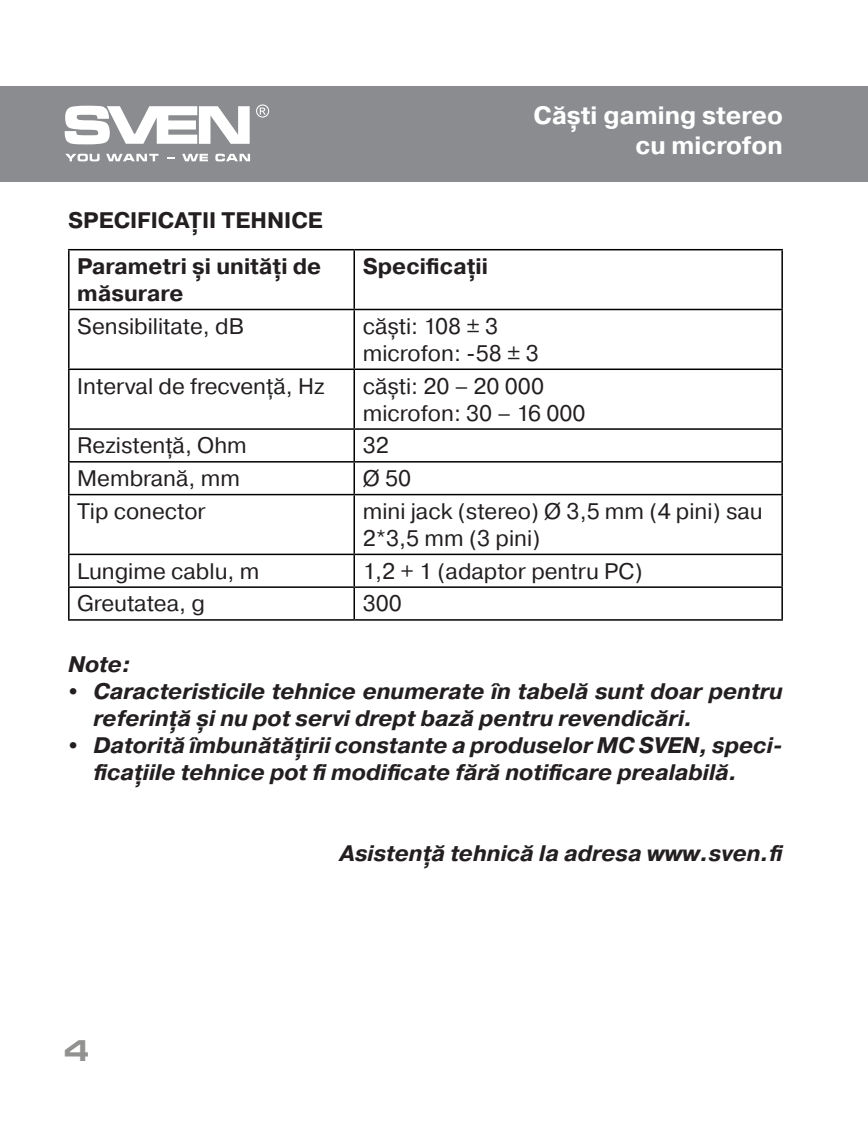
<style>
.page{position:relative;width:868px;height:1123px;background:#fff}
.page>*{position:absolute;margin:0;border:0;box-sizing:border-box;transform-origin:0 0}
.t1{font:700 30px "Eurofont Extended C";color:#929291}
.t2{font:700 25.2px/30px "Pragmatica";color:#fff;text-align:right}
.Body_Text{font:italic 700 22.5px/27px "Pragmatica";color:#231f20}
.Body_Text-2{font:22.5px/27px "Pragmatica";color:#231f20}
.Body_Text-3{font:700 22.5px/27px "Pragmatica";color:#231f20}
.s1{font-family:"Arial"}
</style>
<div class="page">
<div style="left:0;top:86px;width:867px;height:96px;background:#8a8c8f"></div>
<svg style="left:65px;top:106px;width:185px;height:38px"></svg>
<svg style="left:256px;top:104px;width:13px;height:14px"></svg>
<svg style="left:65px;top:154px;width:35px;height:7px"></svg>
<svg style="left:106px;top:154px;width:53px;height:7px"></svg>
<svg style="left:167px;top:157px;width:8px;height:2px"></svg>
<svg style="left:182px;top:154px;width:26px;height:7px"></svg>
<svg style="left:215px;top:154px;width:35px;height:7px"></svg>
<hr style="left:68px;top:249px;width:286px;height:1px;background:#000">
<hr style="left:68px;top:250px;width:2px;height:59px;background:#000">
<hr style="left:354px;top:249px;width:429px;height:1px;background:#000">
<hr style="left:353px;top:250px;width:2px;height:59px;background:#000">
<hr style="left:781px;top:250px;width:2px;height:59px;background:#000">
<hr style="left:68px;top:309px;width:286px;height:1px;background:#000">
<hr style="left:68px;top:310px;width:2px;height:58px;background:#000">
<hr style="left:354px;top:309px;width:429px;height:1px;background:#000">
<hr style="left:353px;top:310px;width:2px;height:58px;background:#000">
<hr style="left:781px;top:310px;width:2px;height:58px;background:#000">
<hr style="left:68px;top:368px;width:286px;height:2px;background:#000">
<hr style="left:68px;top:370px;width:2px;height:58px;background:#000">
<hr style="left:354px;top:368px;width:429px;height:2px;background:#000">
<hr style="left:353px;top:370px;width:2px;height:58px;background:#000">
<hr style="left:781px;top:370px;width:2px;height:58px;background:#000">
<hr style="left:68px;top:428px;width:286px;height:2px;background:#000">
<hr style="left:68px;top:430px;width:2px;height:31px;background:#000">
<hr style="left:354px;top:428px;width:429px;height:2px;background:#000">
<hr style="left:353px;top:430px;width:2px;height:31px;background:#000">
<hr style="left:781px;top:430px;width:2px;height:31px;background:#000">
<hr style="left:68px;top:461px;width:286px;height:1px;background:#000">
<hr style="left:68px;top:462px;width:2px;height:32px;background:#000">
<hr style="left:354px;top:461px;width:429px;height:1px;background:#000">
<hr style="left:353px;top:462px;width:2px;height:32px;background:#000">
<hr style="left:781px;top:462px;width:2px;height:32px;background:#000">
<hr style="left:68px;top:494px;width:286px;height:1px;background:#000">
<hr style="left:68px;top:495px;width:2px;height:58px;background:#000">
<hr style="left:354px;top:494px;width:429px;height:1px;background:#000">
<hr style="left:353px;top:495px;width:2px;height:58px;background:#000">
<hr style="left:781px;top:495px;width:2px;height:58px;background:#000">
<hr style="left:68px;top:553px;width:286px;height:2px;background:#000">
<hr style="left:68px;top:555px;width:2px;height:31px;background:#000">
<hr style="left:354px;top:553px;width:429px;height:2px;background:#000">
<hr style="left:353px;top:555px;width:2px;height:31px;background:#000">
<hr style="left:781px;top:555px;width:2px;height:31px;background:#000">
<hr style="left:68px;top:586px;width:286px;height:2px;background:#000">
<hr style="left:68px;top:588px;width:2px;height:31px;background:#000">
<hr style="left:354px;top:586px;width:429px;height:2px;background:#000">
<hr style="left:353px;top:588px;width:2px;height:31px;background:#000">
<hr style="left:781px;top:588px;width:2px;height:31px;background:#000">
<hr style="left:68px;top:619px;width:286px;height:1px;background:#000">
<hr style="left:354px;top:619px;width:429px;height:1px;background:#000">
<p class="t2" style="left:533px;top:100px;width:251px">Căști gaming stereo cu microfon</p>
<p class="Body_Text-3" style="left:68px;top:207px;width:256px">SPECIFICAȚII TEHNICE</p>
<p class="Body_Text-3" style="left:77px;top:253px;width:245px">Parametri și unități de măsurare</p>
<p class="Body_Text-3" style="left:363px;top:253px;width:127px">Specificații</p>
<p class="Body_Text-2" style="left:77px;top:313px;width:168px">Sensibilitate, dB</p>
<p class="Body_Text-2" style="left:363px;top:313px;width:137px">căști: 108 ± 3</p>
<p class="Body_Text-2" style="left:363px;top:340px;width:178px">microfon: -58 ± 3</p>
<p class="Body_Text-2" style="left:77px;top:373px;width:249px">Interval de frecvență, Hz</p>
<p class="Body_Text-2" style="left:363px;top:373px;width:183px">căști: 20 – 20 000</p>
<p class="Body_Text-2" style="left:363px;top:400px;width:224px">microfon: 30 – 16 000</p>
<p class="Body_Text-2" style="left:77px;top:432px;width:171px">Rezistență, Ohm</p>
<p class="Body_Text-2" style="left:363px;top:432px;width:28px">32</p>
<p class="Body_Text-2" style="left:77px;top:465px;width:164px">Membrană, mm</p>
<p class="Body_Text-2" style="left:363px;top:465px;width:50px">Ø 50</p>
<p class="Body_Text-2" style="left:77px;top:498px;width:130px">Tip conector</p>
<p class="Body_Text-2" style="left:363px;top:498px;width:401px">mini jack (stereo) Ø 3,5 mm (4 pini) sau<br>2*3,5 mm (3 pini)</p>
<p class="Body_Text-2" style="left:77px;top:558px;width:184px">Lungime cablu, m</p>
<p class="Body_Text-2" style="left:363px;top:558px;width:281px">1,2 + 1 (adaptor pentru PC)</p>
<p class="Body_Text-2" style="left:77px;top:590px;width:129px">Greutatea, g</p>
<p class="Body_Text-2" style="left:363px;top:590px;width:41px">300</p>
<p class="Body_Text" style="left:68px;top:651px;width:64px">Note:</p>
<p class="Body_Text" style="left:94px;top:678px;width:691px;text-indent:-26px"><span class="s1">•</span> Caracteristicile tehnice enumerate în tabelă sunt doar pentru referință și nu pot servi drept bază pentru revendicări.</p>
<p class="Body_Text" style="left:94px;top:732px;width:691px;text-indent:-26px"><span class="s1">•</span> Datorită îmbunătățirii constante a produselor MC SVEN, speci&shy;ficațiile tehnice pot fi modificate fără notificare prealabilă.</p>
<h1 class="t1" style="left:63px;top:1032px;width:27px">4</h1>
<p class="Body_Text" style="left:340px;top:840px;width:445px">Asistență tehnică la adresa www.sven.fi</p>
</div>
